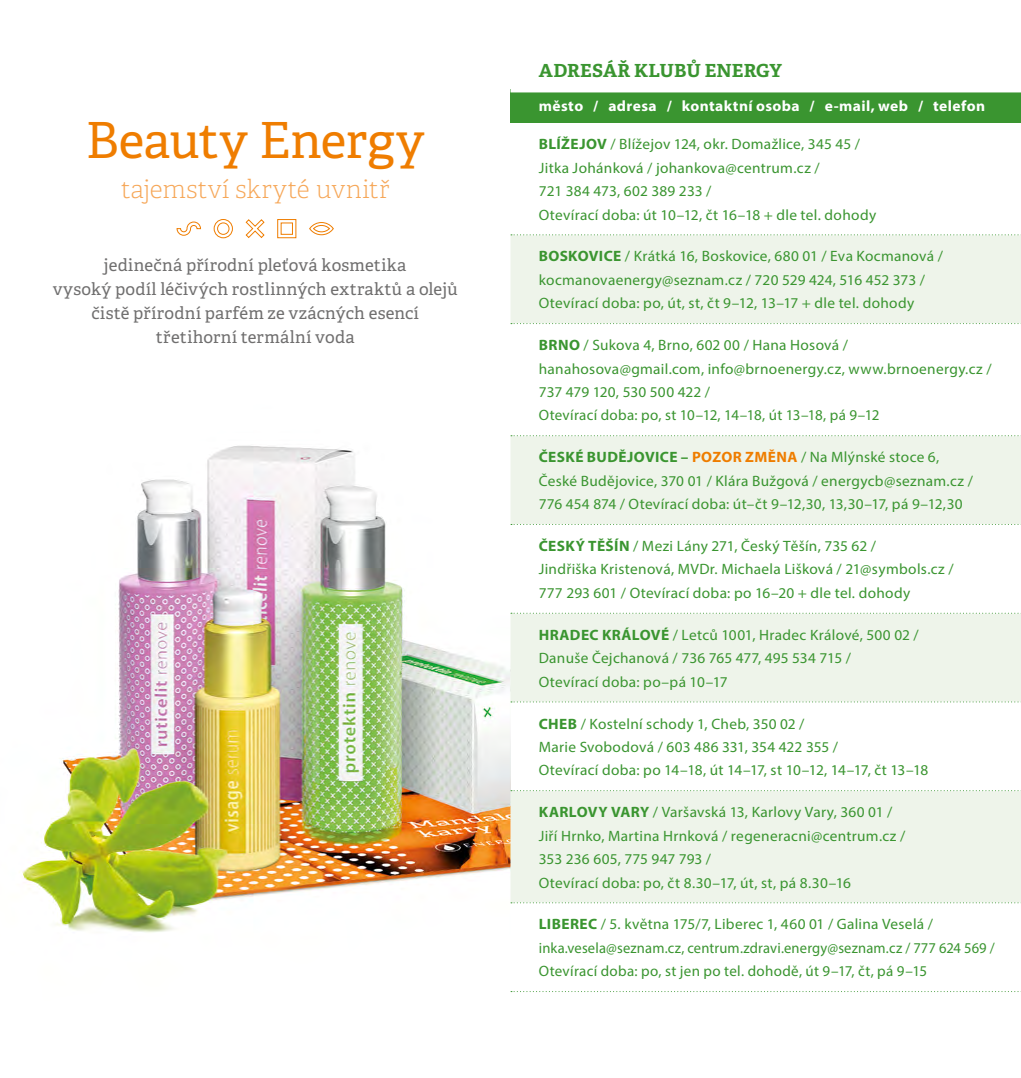
<style>
.page{position:relative;width:1021px;height:1078px;background:#fff}
.page>*{position:absolute;margin:0;border:0;box-sizing:border-box;transform-origin:0 0}
.t1{font:49.8px "Adelle Basic";letter-spacing:-.005em;color:#ef7d00}
.t2{font:100 25.4px "Adelle";letter-spacing:.005em;color:#f6a758}
.t3{font:700 18px "Adelle Basic";letter-spacing:.005em;color:#3a9530}
.t4{font:17px/24.2px "Adelle Basic";letter-spacing:.015em;color:#706f6f;text-align:center}
.t5{font:15px/23.4px "Myriad Pro";letter-spacing:.02em;color:#3a9530}
.t6{font:700 15px "Myriad Pro";letter-spacing:.025em;color:#fff}
.s1{font-weight:700}
.s2{font-weight:700;color:#ef7d00}
</style>
<div class="page">
<img style="left:21px;top:445px;width:489px;height:488px">
<svg style="left:309px;top:222px;width:25px;height:13px"></svg>
<svg style="left:245px;top:219px;width:20px;height:19px"></svg>
<svg style="left:176px;top:221px;width:25px;height:15px"></svg>
<svg style="left:277px;top:219px;width:20px;height:19px"></svg>
<svg style="left:213px;top:219px;width:20px;height:20px"></svg>
<div style="left:510px;top:89px;width:510px;height:34px;background:#3a9530"></div>
<svg style="left:510px;top:235px;width:510px;height:667px;fill:#eef4ea"></svg>
<div style="left:510px;top:85px;width:510px;height:7px;background:#fff"></div>
<svg style="left:511px;top:234px;width:510px;height:1px"></svg>
<svg style="left:511px;top:323px;width:510px;height:1px"></svg>
<svg style="left:511px;top:435px;width:510px;height:1px"></svg>
<svg style="left:511px;top:524px;width:510px;height:1px"></svg>
<svg style="left:511px;top:612px;width:509px;height:1px"></svg>
<svg style="left:511px;top:701px;width:510px;height:1px"></svg>
<svg style="left:511px;top:790px;width:510px;height:1px"></svg>
<svg style="left:511px;top:902px;width:510px;height:1px"></svg>
<h1 class="t1" style="left:86px;top:109px;width:340px">Beauty Energy</h1>
<h2 class="t2" style="left:121px;top:173px;width:270px">tajemství skryté uvnitř</h2>
<p class="t4" style="left:53px;top:252px;width:406px">jedinečná přírodní pleťová kosmetika<br>vysoký podíl léčivých rostlinných extraktů a olejů čistě přírodní parfém ze vzácných esencí třetihorní termální voda</p>
<p class="t3" style="left:539px;top:59px;width:245px">ADRESÁŘ KLUBŮ ENERGY</p>
<p class="t6" style="left:539px;top:96px;width:448px">město / adresa / kontaktní osoba / e-mail, web / telefon</p>
<p class="t5" style="left:539px;top:132px;width:339px"><span class="s1">BLÍŽEJOV</span> / Blížejov 124, okr. Domažlice, 345 45 / Jitka Johánková / johankova@centrum.cz /<br>721 384 473, 602 389 233 /<br>Otevírací doba: út 10–12, čt 16–18 + dle tel. dohody</p>
<p class="t5" style="left:539px;top:244px;width:406px"><span class="s1">BOSKOVICE</span> / Krátká 16, Boskovice, 680 01 / Eva Kocmanová / kocmanovaenergy@seznam.cz / 720 529 424, 516 452 373 /<br>Otevírací doba: po, út, st, čt 9–12, 13–17 + dle tel. dohody</p>
<p class="t5" style="left:539px;top:333px;width:454px"><span class="s1">BRNO</span> / Sukova 4, Brno, 602 00 / Hana Hosová / hanahosova@gmail.com, info@brnoenergy.cz, www.brnoenergy.cz / 737 479 120, 530 500 422 /<br>Otevírací doba: po, st 10–12, 14–18, út 13–18, pá 9–12</p>
<p class="t5" style="left:539px;top:445px;width:435px"><span class="s1">ČESKÉ BUDĚJOVICE –</span> <span class="s2">POZOR ZMĚNA</span> / Na Mlýnské stoce 6,<br>České Budějovice, 370 01 / Klára Bužgová / energycb@seznam.cz /<br>776 454 874 / Otevírací doba: út–čt 9–12,30, 13,30–17, pá 9–12,30</p>
<p class="t5" style="left:539px;top:534px;width:416px"><span class="s1">ČESKÝ TĚŠÍN</span> / Mezi Lány 271, Český Těšín, 735 62 /<br>Jindřiška Kristenová, MVDr. Michaela Lišková / 21@symbols.cz /<br>777 293 601 / Otevírací doba: po 16–20 + dle tel. dohody</p>
<p class="t5" style="left:539px;top:622px;width:381px"><span class="s1">HRADEC KRÁLOVÉ</span> / Letců 1001, Hradec Králové, 500 02 /<br>Danuše Čejchanová / 736 765 477, 495 534 715 /<br>Otevírací doba: po–pá 10–17</p>
<p class="t5" style="left:539px;top:711px;width:391px"><span class="s1">CHEB</span> / Kostelní schody 1, Cheb, 350 02 /<br>Marie Svobodová / 603 486 331, 354 422 355 /<br>Otevírací doba: po 14–18, út 14–17, st 10–12, 14–17, čt 13–18</p>
<p class="t5" style="left:539px;top:800px;width:368px"><span class="s1">KARLOVY VARY</span> / Varšavská 13, Karlovy Vary, 360 01 / Jiří Hrnko, Martina Hrnková / regeneracni@centrum.cz / 353 236 605, 775 947 793 /<br>Otevírací doba: po, čt 8.30–17, út, st, pá 8.30–16</p>
<p class="t5" style="left:539px;top:912px;width:457px"><span class="s1">LIBEREC</span> / 5. května 175/7, Liberec 1, 460 01 / Galina Veselá / inka.vesela@seznam.cz, centrum.zdravi.energy@seznam.cz / 777 624 569 /<br>Otevírací doba: po, st jen po tel. dohodě, út 9–17, čt, pá 9–15</p>
</div>
